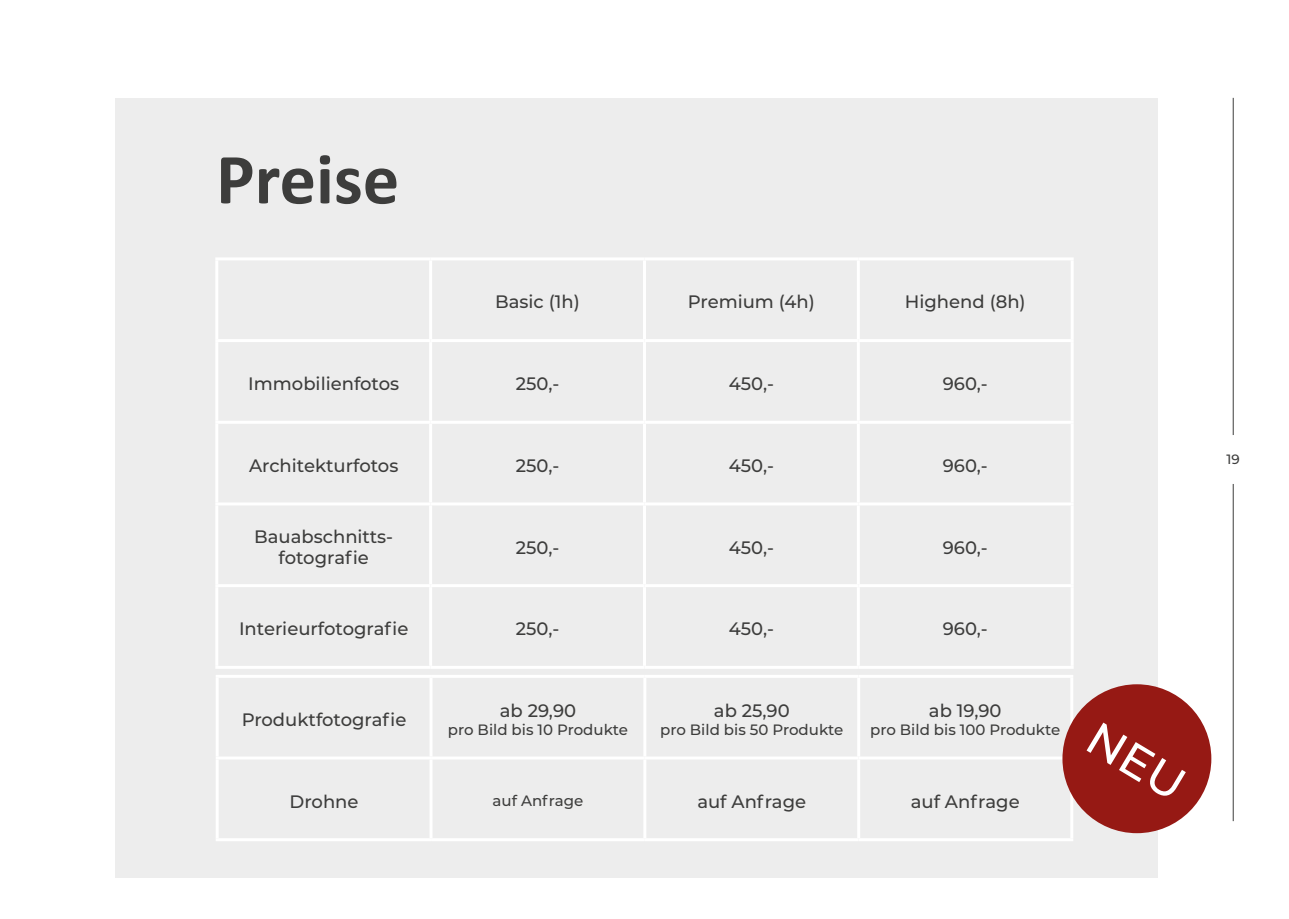
<style>
.page{position:relative;width:1289px;height:919px;background:#fff}
.page>*{position:absolute;margin:0;border:0;box-sizing:border-box;transform-origin:0 0}
.t1{font:700 72.45px "Calibri";color:#3d3d3c}
.t2{font:500 18px/21.6px "Montserrat";color:#3d3d3c;text-align:center}
.t3{font:500 15px "Montserrat";color:#3d3d3c}
.t4{font:500 13.5px "Montserrat";color:#3d3d3c}
</style>
<div class="page">
<div style="left:115px;top:98px;width:1042px;height:779px;background:#ededed"></div>
<hr style="left:215px;top:257px;width:215px;height:3px;background:#fff">
<hr style="left:215px;top:260px;width:3px;height:79px;background:#fff">
<hr style="left:430px;top:257px;width:214px;height:3px;background:#fff">
<hr style="left:429px;top:260px;width:3px;height:79px;background:#fff">
<hr style="left:644px;top:257px;width:214px;height:3px;background:#fff">
<hr style="left:643px;top:260px;width:3px;height:79px;background:#fff">
<hr style="left:858px;top:257px;width:215px;height:3px;background:#fff">
<hr style="left:856px;top:260px;width:3px;height:79px;background:#fff">
<hr style="left:1070px;top:260px;width:3px;height:79px;background:#fff">
<hr style="left:215px;top:339px;width:215px;height:3px;background:#fff">
<hr style="left:215px;top:342px;width:3px;height:79px;background:#fff">
<hr style="left:430px;top:339px;width:214px;height:3px;background:#fff">
<hr style="left:429px;top:342px;width:3px;height:79px;background:#fff">
<hr style="left:644px;top:339px;width:214px;height:3px;background:#fff">
<hr style="left:643px;top:342px;width:3px;height:79px;background:#fff">
<hr style="left:858px;top:339px;width:215px;height:3px;background:#fff">
<hr style="left:856px;top:342px;width:3px;height:79px;background:#fff">
<hr style="left:1070px;top:342px;width:3px;height:79px;background:#fff">
<hr style="left:215px;top:421px;width:215px;height:3px;background:#fff">
<hr style="left:215px;top:424px;width:3px;height:78px;background:#fff">
<hr style="left:430px;top:421px;width:214px;height:3px;background:#fff">
<hr style="left:429px;top:424px;width:3px;height:78px;background:#fff">
<hr style="left:644px;top:421px;width:214px;height:3px;background:#fff">
<hr style="left:643px;top:424px;width:3px;height:78px;background:#fff">
<hr style="left:858px;top:421px;width:215px;height:3px;background:#fff">
<hr style="left:856px;top:424px;width:3px;height:78px;background:#fff">
<hr style="left:1070px;top:424px;width:3px;height:78px;background:#fff">
<hr style="left:215px;top:502px;width:215px;height:3px;background:#fff">
<hr style="left:215px;top:505px;width:3px;height:79px;background:#fff">
<hr style="left:430px;top:502px;width:214px;height:3px;background:#fff">
<hr style="left:429px;top:505px;width:3px;height:79px;background:#fff">
<hr style="left:644px;top:502px;width:214px;height:3px;background:#fff">
<hr style="left:643px;top:505px;width:3px;height:79px;background:#fff">
<hr style="left:858px;top:502px;width:215px;height:3px;background:#fff">
<hr style="left:856px;top:505px;width:3px;height:79px;background:#fff">
<hr style="left:1070px;top:505px;width:3px;height:79px;background:#fff">
<hr style="left:215px;top:584px;width:215px;height:3px;background:#fff">
<hr style="left:215px;top:587px;width:3px;height:78px;background:#fff">
<hr style="left:430px;top:584px;width:214px;height:3px;background:#fff">
<hr style="left:429px;top:587px;width:3px;height:78px;background:#fff">
<hr style="left:644px;top:584px;width:214px;height:3px;background:#fff">
<hr style="left:643px;top:587px;width:3px;height:78px;background:#fff">
<hr style="left:858px;top:584px;width:215px;height:3px;background:#fff">
<hr style="left:856px;top:587px;width:3px;height:78px;background:#fff">
<hr style="left:1070px;top:587px;width:3px;height:78px;background:#fff">
<hr style="left:215px;top:665px;width:215px;height:3px;background:#fff">
<hr style="left:430px;top:665px;width:214px;height:3px;background:#fff">
<hr style="left:644px;top:665px;width:214px;height:3px;background:#fff">
<hr style="left:858px;top:665px;width:215px;height:3px;background:#fff">
<hr style="left:216px;top:674px;width:215px;height:3px;background:#fff">
<hr style="left:216px;top:677px;width:3px;height:79px;background:#fff">
<hr style="left:431px;top:674px;width:214px;height:3px;background:#fff">
<hr style="left:429px;top:677px;width:3px;height:79px;background:#fff">
<hr style="left:645px;top:674px;width:213px;height:3px;background:#fff">
<hr style="left:643px;top:677px;width:3px;height:79px;background:#fff">
<hr style="left:858px;top:674px;width:215px;height:3px;background:#fff">
<hr style="left:857px;top:677px;width:3px;height:79px;background:#fff">
<hr style="left:1070px;top:677px;width:3px;height:79px;background:#fff">
<hr style="left:216px;top:756px;width:215px;height:3px;background:#fff">
<hr style="left:216px;top:759px;width:3px;height:79px;background:#fff">
<hr style="left:431px;top:756px;width:214px;height:3px;background:#fff">
<hr style="left:429px;top:759px;width:3px;height:79px;background:#fff">
<hr style="left:645px;top:756px;width:213px;height:3px;background:#fff">
<hr style="left:643px;top:759px;width:3px;height:79px;background:#fff">
<hr style="left:858px;top:756px;width:215px;height:3px;background:#fff">
<hr style="left:857px;top:759px;width:3px;height:79px;background:#fff">
<hr style="left:1070px;top:759px;width:3px;height:79px;background:#fff">
<hr style="left:216px;top:838px;width:215px;height:3px;background:#fff">
<hr style="left:431px;top:838px;width:214px;height:3px;background:#fff">
<hr style="left:645px;top:838px;width:213px;height:3px;background:#fff">
<hr style="left:858px;top:838px;width:215px;height:3px;background:#fff">
<div style="left:1062px;top:684px;width:149px;height:149px;background:#961914;border-radius:50%"></div>
<hr style="left:1232px;top:98px;width:1px;height:337px;background:#3d3d3c">
<hr style="left:1232px;top:484px;width:1px;height:337px;background:#3d3d3c">
<h1 class="t1" style="left:216px;top:128px;width:185px">Preise</h1>
<p class="t2" style="left:495px;top:290px;width:86px">Basic (1h)</p>
<p class="t2" style="left:688px;top:290px;width:129px">Premium (4h)</p>
<p class="t2" style="left:904px;top:290px;width:122px">Highend (8h)</p>
<p class="t2" style="left:248px;top:372px;width:152px">Immobilienfotos</p>
<p class="t2" style="left:516px;top:372px;width:45px">250,-</p>
<p class="t2" style="left:729px;top:372px;width:46px">450,-</p>
<p class="t2" style="left:942px;top:372px;width:46px">960,-</p>
<p class="t2" style="left:249px;top:454px;width:151px">Architekturfotos</p>
<p class="t2" style="left:516px;top:454px;width:45px">250,-</p>
<p class="t2" style="left:729px;top:454px;width:46px">450,-</p>
<p class="t2" style="left:942px;top:454px;width:46px">960,-</p>
<p class="t2" style="left:254px;top:524px;width:140px">Bauabschnitts&shy;fotografie</p>
<p class="t2" style="left:516px;top:535px;width:45px">250,-</p>
<p class="t2" style="left:729px;top:535px;width:46px">450,-</p>
<p class="t2" style="left:942px;top:535px;width:46px">960,-</p>
<p class="t2" style="left:239px;top:617px;width:171px">Interieurfotografie</p>
<p class="t2" style="left:516px;top:617px;width:45px">250,-</p>
<p class="t2" style="left:729px;top:617px;width:46px">450,-</p>
<p class="t2" style="left:942px;top:617px;width:46px">960,-</p>
<p class="t2" style="left:242px;top:708px;width:166px">Produktfotografie</p>
<p class="t2" style="left:500px;top:699px;width:78px">ab 29,90</p>
<p class="t3" style="left:448px;top:719px;width:182px">pro Bild bis 10 Produkte</p>
<p class="t2" style="left:714px;top:699px;width:77px">ab 25,90</p>
<p class="t3" style="left:660px;top:719px;width:185px">pro Bild bis 50 Produkte</p>
<p class="t2" style="left:928px;top:699px;width:74px">ab 19,90</p>
<p class="t3" style="left:870px;top:719px;width:192px">pro Bild bis 100 Produkte</p>
<p class="t2" style="left:289px;top:789px;width:71px">Drohne</p>
<p class="t3" style="left:492px;top:790px;width:92px">auf Anfrage</p>
<p class="t2" style="left:697px;top:789px;width:110px">auf Anfrage</p>
<p class="t2" style="left:910px;top:789px;width:110px">auf Anfrage</p>
<p class="t4" style="left:1226px;top:450px;width:15px">19</p>
</div>
